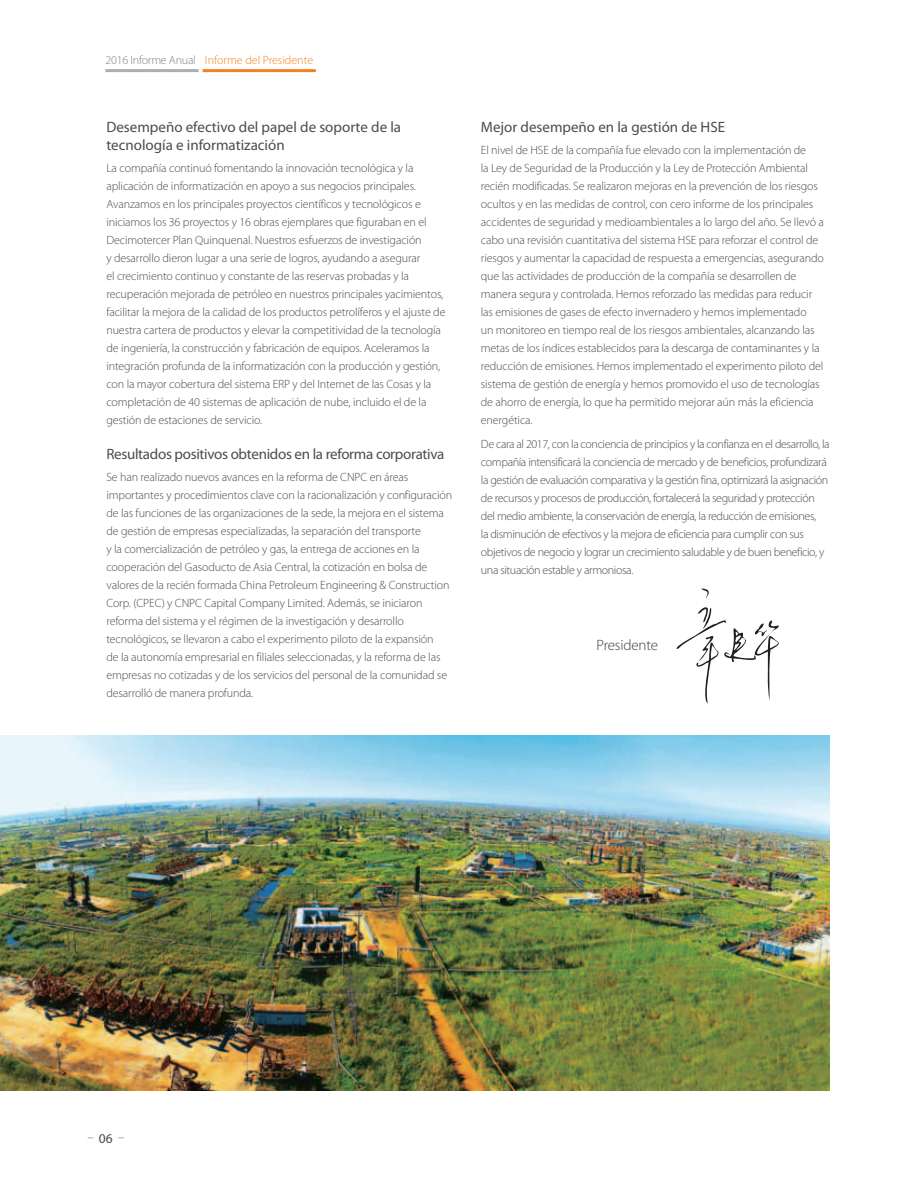
<style>
.page{position:relative;width:915px;height:1191px;background:#fff}
.page>*{position:absolute;margin:0;border:0;box-sizing:border-box;transform-origin:0 0}
.t1{font:15px/18px "Myriad Pro";color:#4b4c4d}
.t2{font:15px "Myriad Pro";letter-spacing:-.02em;color:#4b4c4d}
.t3{font:300 15px "Myriad Pro";letter-spacing:-.01em;color:#3e3e3f}
.t4{font:13.5px "Myriad Pro";color:#4b4c4d}
.t5{font:300 12px/18px "Myriad Pro";letter-spacing:-.01em;color:#4b4c4d}
.t6{font:300 12px/18px "Myriad Pro";letter-spacing:-.03em;color:#4b4c4d}
.t7{font:300 12px "Myriad Pro";letter-spacing:-.01em;color:#f58220}
.s1{color:#808285}
</style>
<div class="page">
<img style="left:0;top:736px;width:828px;height:354px">
<svg style="left:701px;top:588px;width:7px;height:10px"></svg>
<svg style="left:676px;top:607px;width:102px;height:96px"></svg>
<hr style="left:202px;top:69px;width:114px;height:3px;background:#f58220">
<hr style="left:105px;top:69px;width:93px;height:3px;background:#a8b0b6">
<p class="t7" style="left:105px;top:53px;width:209px"><span class="s1">2016 Informe Anual</span> Informe del Presidente</p>
<p class="t1" style="left:106px;top:117px;width:296px">Desempeño efectivo del papel de soporte de la tecnología e informatización</p>
<p class="t5" style="left:106px;top:159px;width:340px">La compañía continuó fomentando la innovación tecnológica y la aplicación de informatización en apoyo a sus negocios principales.<br>Avanzamos en los principales proyectos científicos y tecnológicos e iniciamos los 36 proyectos y 16 obras ejemplares que figuraban en el Decimotercer Plan Quinquenal. Nuestros esfuerzos de investigación<br>y desarrollo dieron lugar a una serie de logros, ayudando a asegurar<br>el crecimiento continuo y constante de las reservas probadas y la recuperación mejorada de petróleo en nuestros principales yacimientos, facilitar la mejora de la calidad de los productos petrolíferos y el ajuste de nuestra cartera de productos y elevar la competitividad de la tecnología de ingeniería, la construcción y fabricación de equipos. Aceleramos la integración profunda de la informatización con la producción y gestión, con la mayor cobertura del sistema ERP y del Internet de las Cosas y la completación de 40 sistemas de aplicación de nube, incluido el de la gestión de estaciones de servicio.</p>
<p class="t2" style="left:106px;top:445px;width:339px">Resultados positivos obtenidos en la reforma corporativa</p>
<p class="t5" style="left:106px;top:468px;width:347px">Se han realizado nuevos avances en la reforma de CNPC en áreas importantes y procedimientos clave con la racionalización y configuración de las funciones de las organizaciones de la sede, la mejora en el sistema de gestión de empresas especializadas, la separación del transporte<br>y la comercialización de petróleo y gas, la entrega de acciones en la cooperación del Gasoducto de Asia Central, la cotización en bolsa de valores de la recién formada China Petroleum Engineering &amp; Construction Corp. (CPEC) y CNPC Capital Company Limited. Además, se iniciaron reforma del sistema y el régimen de la investigación y desarrollo tecnológicos, se llevaron a cabo el experimento piloto de la expansión<br>de la autonomía empresarial en filiales seleccionadas, y la reforma de las empresas no cotizadas y de los servicios del personal de la comunidad se desarrolló de manera profunda.</p>
<p class="t1" style="left:480px;top:117px;width:246px">Mejor desempeño en la gestión de HSE</p>
<p class="t5" style="left:480px;top:141px;width:344px">El nivel de HSE de la compañía fue elevado con la implementación de<br>la Ley de Seguridad de la Producción y la Ley de Protección Ambiental recién modificadas. Se realizaron mejoras en la prevención de los riesgos ocultos y en las medidas de control, con cero informe de los principales accidentes de seguridad y medioambientales a lo largo del año. Se llevó a cabo una revisión cuantitativa del sistema HSE para reforzar el control de riesgos y aumentar la capacidad de respuesta a emergencias, asegurando que las actividades de producción de la compañía se desarrollen de manera segura y controlada. Hemos reforzado las medidas para reducir las emisiones de gases de efecto invernadero y hemos implementado<br>un monitoreo en tiempo real de los riesgos ambientales, alcanzando las metas de los índices establecidos para la descarga de contaminantes y la reducción de emisiones. Hemos implementado el experimento piloto del sistema de gestión de energía y hemos promovido el uso de tecnologías de ahorro de energía, lo que ha permitido mejorar aún más la eficiencia energética.</p>
<p class="t6" style="left:480px;top:435px;width:350px">De cara al 2017, con la conciencia de principios y la confianza en el desarrollo, la compañía intensificará la conciencia de mercado y de beneficios, profundizará la gestión de evaluación comparativa y la gestión fina, optimizará la asignación de recursos y procesos de producción, fortalecerá la seguridad y protección del medio ambiente, la conservación de energía, la reducción de emisiones,<br>la disminución de efectivos y la mejora de eficiencia para cumplir con sus objetivos de negocio y lograr un crecimiento saludable y de buen beneficio, y una situación estable y armoniosa.</p>
<p class="t3" style="left:596px;top:636px;width:63px">Presidente</p>
<p class="t4" style="left:99px;top:1129px;width:15px">06</p>
</div>
